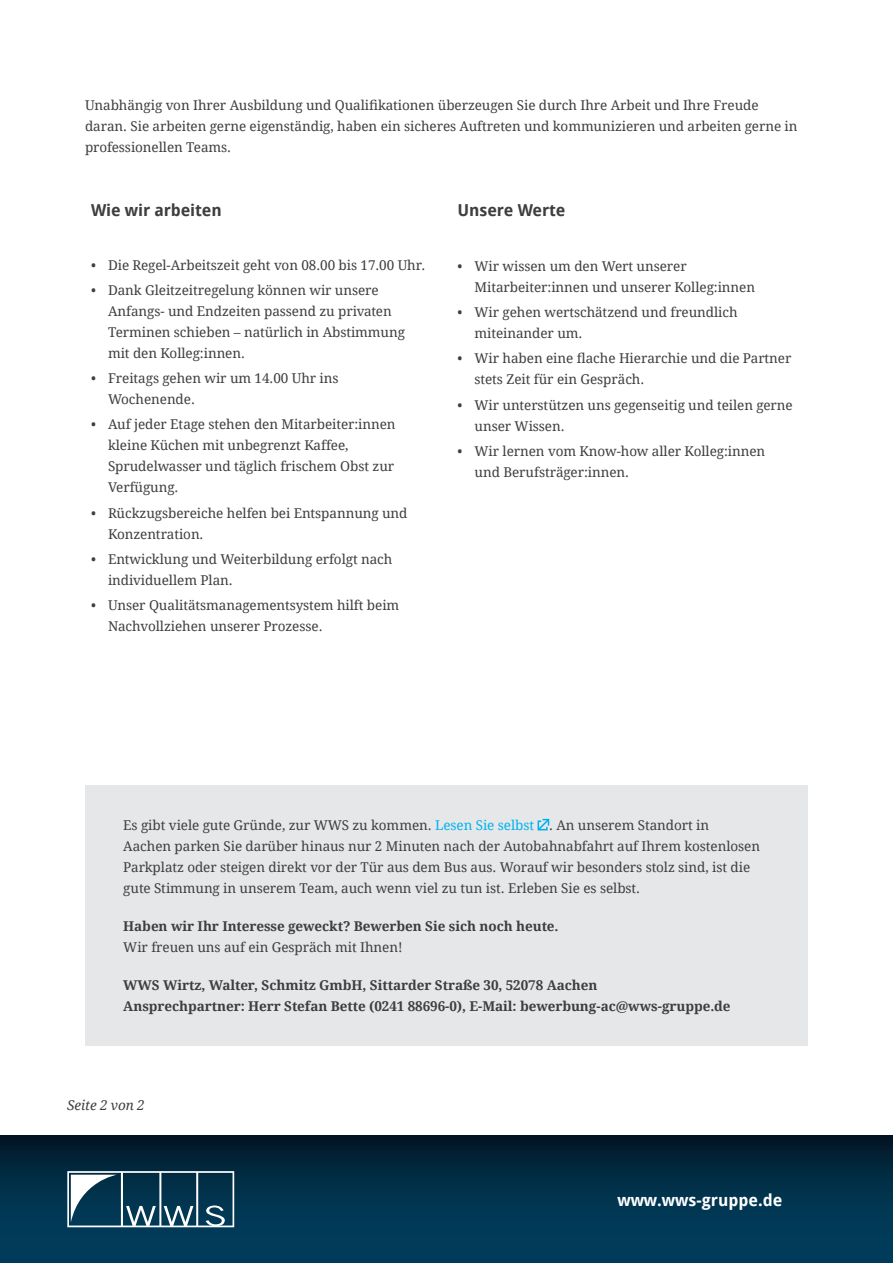
<style>
.page{position:relative;width:893px;height:1263px;background:#fff}
.page>*{position:absolute;margin:0;border:0;box-sizing:border-box;transform-origin:0 0}
.t1{font:700 16.5px "Droid Sans";color:#fff}
.Aufzählung{font:700 16.5px "Droid Sans";letter-spacing:-.005em;color:#3e3e3f}
.Fließtext{font:700 16.5px "Droid Sans";letter-spacing:-.005em;color:#3e3e3f}
.Fließtext-2{font:13.5px/21px "Droid Serif";letter-spacing:-.005em;color:#3e3e3f}
.Fließtext-3{font:700 13.5px/21px "Droid Serif";letter-spacing:-.005em;color:#3e3e3f}
.Fließtext-4{font:italic 13.5px "Droid Serif";letter-spacing:-.005em;color:#3e3e3f}
.s1{color:#00b3ef}
.s2{font-weight:400}
</style>
<div class="page">
<div style="left:85px;top:785px;width:723px;height:260px;background:#e6e7e9"></div>
<svg style="left:537px;top:818px;width:13px;height:13px"></svg>
<div style="left:0;top:1135px;width:893px;height:128px;background:linear-gradient(to bottom,#031c2d,#004464)"></div>
<svg style="left:67px;top:1171px;width:167px;height:56px"></svg>
<p class="Fließtext-2" style="left:85px;top:95px;width:714px">Unabhängig von Ihrer Ausbildung und Qualifikationen überzeugen Sie durch Ihre Arbeit und Ihre Freude daran. Sie arbeiten gerne eigenständig, haben ein sicheres Auftreten und kommunizieren und arbeiten gerne in professionellen Teams.</p>
<p class="Aufzählung" style="left:91px;top:199px;width:132px">Wie wir arbeiten</p>
<p class="Fließtext-2" style="left:91px;top:254px;width:336px">• Die Regel-Arbeitszeit geht von 08.00 bis 17.00 Uhr.</p>
<p class="Fließtext-2" style="left:108px;top:280px;width:298px;text-indent:-17px">• Dank Gleitzeitregelung können wir unsere Anfangs- und Endzeiten passend zu privaten Terminen schieben – natürlich in Abstimmung mit den Kolleg:innen.</p>
<p class="Fließtext-2" style="left:108px;top:368px;width:232px;text-indent:-17px">• Freitags gehen wir um 14.00 Uhr ins<br>Wochenende.</p>
<p class="Fließtext-2" style="left:108px;top:414px;width:289px;text-indent:-17px">• Auf jeder Etage stehen den Mitarbeiter:innen kleine Küchen mit unbegrenzt Kaffee, Sprudelwasser und täglich frischem Obst zur Verfügung.</p>
<p class="Fließtext-2" style="left:108px;top:502px;width:301px;text-indent:-17px">• Rückzugsbereiche helfen bei Entspannung und<br>Konzentration.</p>
<p class="Fließtext-2" style="left:108px;top:549px;width:286px;text-indent:-17px">• Entwicklung und Weiterbildung erfolgt nach individuellem Plan.</p>
<p class="Fließtext-2" style="left:108px;top:595px;width:293px;text-indent:-17px">• Unser Qualitätsmanagementsystem hilft beim<br>Nachvollziehen unserer Prozesse.</p>
<p class="Fließtext" style="left:458px;top:199px;width:109px">Unsere Werte</p>
<p class="Fließtext-2" style="left:475px;top:256px;width:282px;text-indent:-17px">• Wir wissen um den Wert unserer<br>Mitarbeiter:innen und unserer Kolleg:innen</p>
<p class="Fließtext-2" style="left:475px;top:302px;width:265px;text-indent:-17px">• Wir gehen wertschätzend und freundlich miteinander um.</p>
<p class="Fließtext-2" style="left:475px;top:348px;width:318px;text-indent:-17px">• Wir haben eine flache Hierarchie und die Partner stets Zeit für ein Gespräch.</p>
<p class="Fließtext-2" style="left:475px;top:394px;width:320px;text-indent:-17px">• Wir unterstützen uns gegenseitig und teilen gerne unser Wissen.</p>
<p class="Fließtext-2" style="left:475px;top:441px;width:292px;text-indent:-17px">• Wir lernen vom Know-how aller Kolleg:innen und Berufsträger:innen.</p>
<p class="Fließtext-2" style="left:123px;top:815px;width:638px">Es gibt viele gute Gründe, zur WWS zu kommen. <span class="s1">Lesen Sie selbst</span> . An unserem Standort in Aachen parken Sie darüber hinaus nur 2 Minuten nach der Autobahnabfahrt auf Ihrem kostenlosen Parkplatz oder steigen direkt vor der Tür aus dem Bus aus. Worauf wir besonders stolz sind, ist die gute Stimmung in unserem Team, auch wenn viel zu tun ist. Erleben Sie es selbst.</p>
<p class="Fließtext-3" style="left:123px;top:916px;width:437px">Haben wir Ihr Interesse geweckt? Bewerben Sie sich noch heute.<br><span class="s2">Wir freuen uns auf ein Gespräch mit Ihnen!</span></p>
<p class="Fließtext-3" style="left:123px;top:975px;width:609px">WWS Wirtz, Walter, Schmitz GmbH, Sittarder Straße 30, 52078 Aachen<br>Ansprechpartner: Herr Stefan Bette (0241 88696-0), E-Mail: bewerbung-ac@wws-gruppe.de</p>
<p class="Fließtext-4" style="left:67px;top:1097px;width:79px">Seite 2 von 2</p>
<p class="t1" style="left:617px;top:1189px;width:167px">www.wws-gruppe.de</p>
</div>
